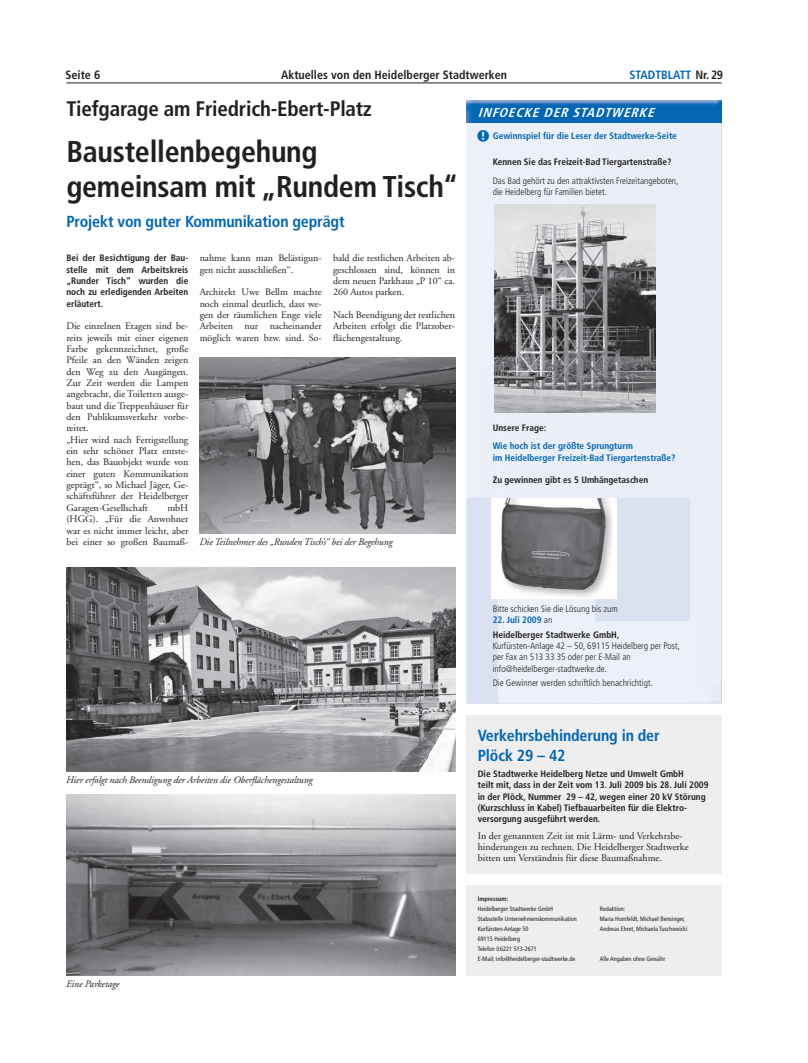
<style>
.page{position:relative;width:808px;height:1063px;background:#fff}
.page>*{position:absolute;margin:0;border:0;box-sizing:border-box;transform-origin:0 0}
.t1{font:700 condensed 30px/35px "Frutiger";letter-spacing:-.01em;color:#231f20}
.t2{font:700 condensed 21px "Frutiger";letter-spacing:-.01em;color:#231f20}
.t3{font:700 condensed 16px/20px "Frutiger";letter-spacing:-.01em;color:#0166b3}
.t4{font:italic 700 condensed 13px "Frutiger";color:#fff}
.t5{font:700 condensed 12px "Frutiger";color:#231f20}
.t6{font:700 condensed 12px "Frutiger";color:#0166b3}
.t7{font:10px/11.3px "Adobe Garamond";color:#231f20;text-align:justify}
.t8{font:italic 10px "Adobe Garamond";letter-spacing:-.01em;color:#231f20}
.t9{font:700 condensed 9.3px/11.3px "Frutiger";color:#231f20}
.t10{font:300 condensed 9.3px/11.3px "Frutiger";color:#231f20}
.t11{font:700 condensed 9.3px/11.3px "Frutiger";color:#0166b3}
.t12{font:condensed 6.3px/10px "Frutiger";color:#231f20}
.t13{font:700 condensed 6.3px "Frutiger";color:#231f20}
.s1{color:#231f20}
.s2{font-family:"Blik Buttons";font-weight:400;font-stretch:normal}
.s3{color:#0166b3}
.s4{font-weight:300}
</style>
<div class="page">
<hr style="left:66px;top:82px;width:655px;height:1px;background:#231f20">
<div style="left:466px;top:885px;width:255px;height:90px;background:#eeeeef"></div>
<div style="left:466px;top:715px;width:255px;height:158px;background:#eeeeef"></div>
<div style="left:466px;top:122px;width:223px;height:239px;background:#ecf0f8"></div>
<div style="left:689px;top:122px;width:32px;height:581px;background:#eaeef7"></div>
<div style="left:466px;top:361px;width:223px;height:137px;background:#eaeef7"></div>
<div style="left:466px;top:498px;width:32px;height:205px;background:#dae2f2"></div>
<img style="left:466px;top:100px;width:255px;height:22px">
<img style="left:491px;top:498px;width:122px;height:100px">
<img style="left:494px;top:204px;width:161px;height:208px">
<img style="left:66px;top:567px;width:389px;height:204px">
<img style="left:200px;top:357px;width:255px;height:176px">
<img style="left:66px;top:794px;width:389px;height:181px">
<p class="t5" style="left:66px;top:70px;width:36px">Seite 6</p>
<p class="t5" style="left:281px;top:70px;width:227px">Aktuelles von den Heidelberger Stadtwerken</p>
<p class="t6" style="left:629px;top:70px;width:95px">STADTBLATT <span class="s1">Nr. 29</span></p>
<h2 class="t2" style="left:66px;top:100px;width:307px">Tiefgarage am Friedrich-Ebert-Platz</h2>
<h1 class="t1" style="left:66px;top:137px;width:393px">Baustellenbegehung gemeinsam mit „Rundem Tisch“</h1>
<h3 class="t3" style="left:66px;top:213px;width:280px">Projekt von guter Kommunikation geprägt</h3>
<p class="t9" style="left:66px;top:253px;width:123px;text-align:justify">Bei der Besichtigung der Bau&shy;stelle mit dem Arbeitskreis „Runder Tisch“ wurden die noch zu erledigenden Arbeiten erläutert.</p>
<p class="t7" style="left:66px;top:321px;width:123px;text-align:left">Die einzelnen Etagen sind be&shy;reits jeweils mit einer eigenen<br>Farbe gekennzeichnet, große<br>Pfeile an den Wänden zeigen den Weg zu den Ausgängen.<br>Zur Zeit werden die Lampen angebracht, die Toiletten ausge&shy;baut und die Treppenhäuser für den Publikumsverkehr vorbe&shy;reitet.<br>„Hier wird nach Fertigstellung ein sehr schöner Platz entste&shy;hen, das Bauobjekt wurde von einer guten Kommunikation geprägt“, so Michael Jäger, Ge&shy;schäftsführer der Heidelberger<br>Garagen-Gesellschaft</p>
<p class="t7" style="left:66px;top:503px;width:123px;text-indent:101px">mbH (HGG). „Für die Anwohner war es nicht immer leicht, aber bei einer so großen Baumaß-</p>
<p class="t7" style="left:200px;top:253px;width:123px">nahme kann man Belästigun&shy;gen nicht ausschließen“.</p>
<p class="t7" style="left:200px;top:287px;width:123px">Architekt Uwe Bellm machte noch einmal deutlich, dass we&shy;gen der räumlichen Enge viele Arbeiten nur nacheinander möglich waren bzw. sind. So-</p>
<p class="t7" style="left:333px;top:253px;width:123px">bald die restlichen Arbeiten ab&shy;geschlossen sind, können in dem neuen Parkhaus „P 10“ ca.<br>260 Autos parken.</p>
<p class="t7" style="left:333px;top:310px;width:123px">Nach Beendigung der restlichen Arbeiten erfolgt die Platzober&shy;flächengestaltung.</p>
<p class="t8" style="left:199px;top:537px;width:195px">Die Teilnehmer des „Runden Tisch’s“ bei der Begehung</p>
<h3 class="t4" style="left:477px;top:107px;width:181px">INFOECKE DER STADTWERKE</h3>
<p class="t11" style="left:478px;top:131px;width:200px"><span class="s2">!</span> Gewinnspiel für die Leser der Stadtwerke-Seite</p>
<p class="t9" style="left:492px;top:157px;width:180px">Kennen Sie das Freizeit-Bad Tiergartenstraße?</p>
<p class="t10" style="left:492px;top:175px;width:187px">Das Bad gehört zu den attraktivsten Freizeitangeboten, die Heidelberg für Familien bietet.</p>
<p class="t9" style="left:492px;top:423px;width:55px">Unsere Frage:</p>
<p class="t11" style="left:492px;top:441px;width:184px">Wie hoch ist der größte Sprungturm<br>im Heidelberger Freizeit-Bad Tiergartenstraße?</p>
<p class="t9" style="left:492px;top:475px;width:157px">Zu gewinnen gibt es 5 Umhängetaschen</p>
<p class="t8" style="left:66px;top:775px;width:248px">Hier erfolgt nach Beendigung der Arbeiten die Oberflächengestaltung</p>
<p class="t8" style="left:66px;top:979px;width:55px">Eine Parketage</p>
<p class="t10" style="left:492px;top:603px;width:127px">Bitte schicken Sie die Lösung bis zum</p>
<p class="t9" style="left:492px;top:613px;width:128px;line-height:14.7px"><span class="s3">22. Juli 2009</span> <span class="s4">an<br></span>Heidelberger Stadtwerke GmbH,</p>
<p class="t10" style="left:492px;top:641px;width:189px">Kurfürsten-Anlage 42 – 50, 69115 Heidelberg per Post, per Fax an 513 33 35 oder per E-Mail an info@heidelberger-stadtwerke.de.</p>
<p class="t10" style="left:492px;top:678px;width:161px">Die Gewinner werden schriftlich benachrichtigt.</p>
<h3 class="t3" style="left:477px;top:726px;width:183px">Verkehrsbehinderung in der<br>Plöck 29 – 42</h3>
<p class="t9" style="left:477px;top:768px;width:232px">Die Stadtwerke Heidelberg Netze und Umwelt GmbH<br>teilt mit, dass in der Zeit vom 13. Juli 2009 bis 28. Juli 2009 in der Plöck, Nummer 29 – 42, wegen einer 20 kV Störung (Kurzschluss in Kabel) Tiefbauarbeiten für die Elektro&shy;versorgung ausgeführt werden.</p>
<p class="t7" style="left:477px;top:830px;width:212px;text-align:left">In der genannten Zeit ist mit Lärm- und Verkehrsbe&shy;hinderungen zu rechnen. Die Heidelberger Stadtwerke bitten um Verständnis für diese Baumaßnahme.</p>
<p class="t13" style="left:477px;top:896px;width:32px">Impressum:</p>
<p class="t12" style="left:477px;top:904px;width:101px">Heidelberger Stadtwerke GmbH<br>Stabsstelle Unternehmenskommunikation<br>Kurfürsten-Anlage 50<br>69115 Heidelberg<br>Telefon 0 6221 513-2671<br>E-Mail: info@heidelberger-stadtwerke.de</p>
<p class="t12" style="left:599px;top:904px;width:89px">Redaktion:<br>Maria Homfeldt, Michael Bensinger,<br>Andreas Ehret, Michaela Tuschewicki</p>
<p class="t12" style="left:599px;top:954px;width:67px">Alle Angaben ohne Gewähr</p>
</div>
